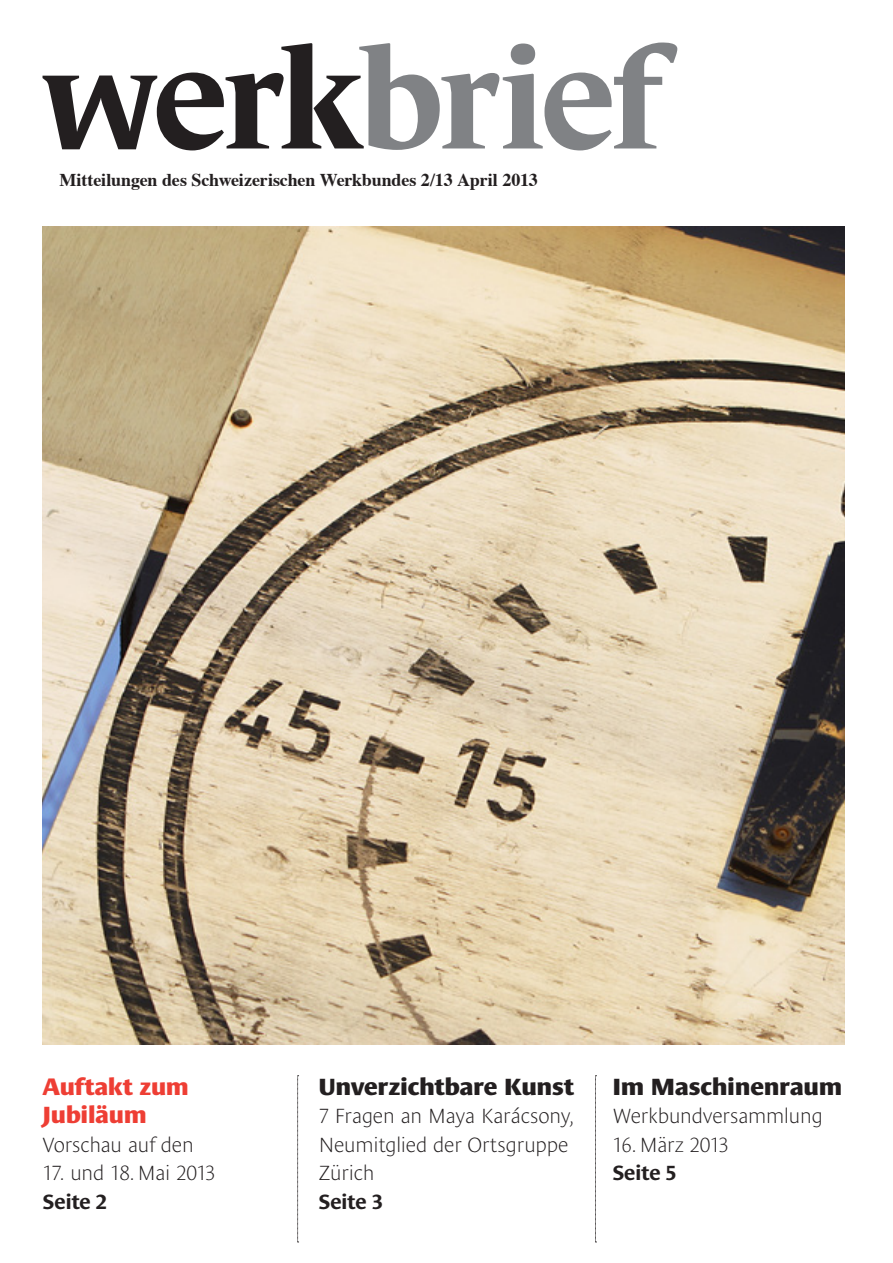
<style>
.page{position:relative;width:893px;height:1263px;background:#fff}
.page>*{position:absolute;margin:0;border:0;box-sizing:border-box;transform-origin:0 0}
.t1{font:800 24px "Le Monde Sans Std";letter-spacing:-.01em;color:#231f20}
.t2{font:800 24px/28.5px "Le Monde Sans Std";letter-spacing:-.015em;color:#ee3e34}
.t3{font:200 21px/28.5px "Le Monde Sans Std";letter-spacing:-.025em;color:#231f20}
.t4{font:700 21px "Le Monde Sans Std";letter-spacing:-.015em;color:#231f20}
.t5{font:700 18px "Times";letter-spacing:-.005em;color:#231f20}
</style>
<div class="page">
<svg style="left:43px;top:43px;width:634px;height:107px"></svg>
<svg style="left:297px;top:1075px;width:2px;height:168px"></svg>
<svg style="left:595px;top:1075px;width:1px;height:168px"></svg>
<img style="left:43px;top:226px;width:801px;height:818px">
<p class="t5" style="left:59px;top:162px;width:480px">Mitteilungen des Schweizerischen Werkbundes 2/13 April 2013</p>
<p class="t2" style="left:43px;top:1072px;width:148px">Auftakt zum<br>Jubiläum</p>
<p class="t3" style="left:43px;top:1130px;width:153px">Vorschau auf den</p>
<p class="t3" style="left:43px;top:1159px;width:175px">17. und 18. Mai 2013</p>
<p class="t4" style="left:43px;top:1190px;width:66px">Seite 2</p>
<p class="t1" style="left:318px;top:1073px;width:257px">Unverzichtbare Kunst</p>
<p class="t3" style="left:318px;top:1102px;width:257px">7 Fragen an Maya Karácsony,<br>Neumitglied der Ortsgruppe<br>Zürich</p>
<p class="t4" style="left:318px;top:1190px;width:66px">Seite 3</p>
<p class="t1" style="left:612px;top:1073px;width:231px">Im Maschinenraum</p>
<p class="t3" style="left:612px;top:1102px;width:212px">Werkbundversammlung</p>
<p class="t3" style="left:612px;top:1130px;width:118px">16. März 2013</p>
<p class="t4" style="left:612px;top:1161px;width:66px">Seite 5</p>
</div>
